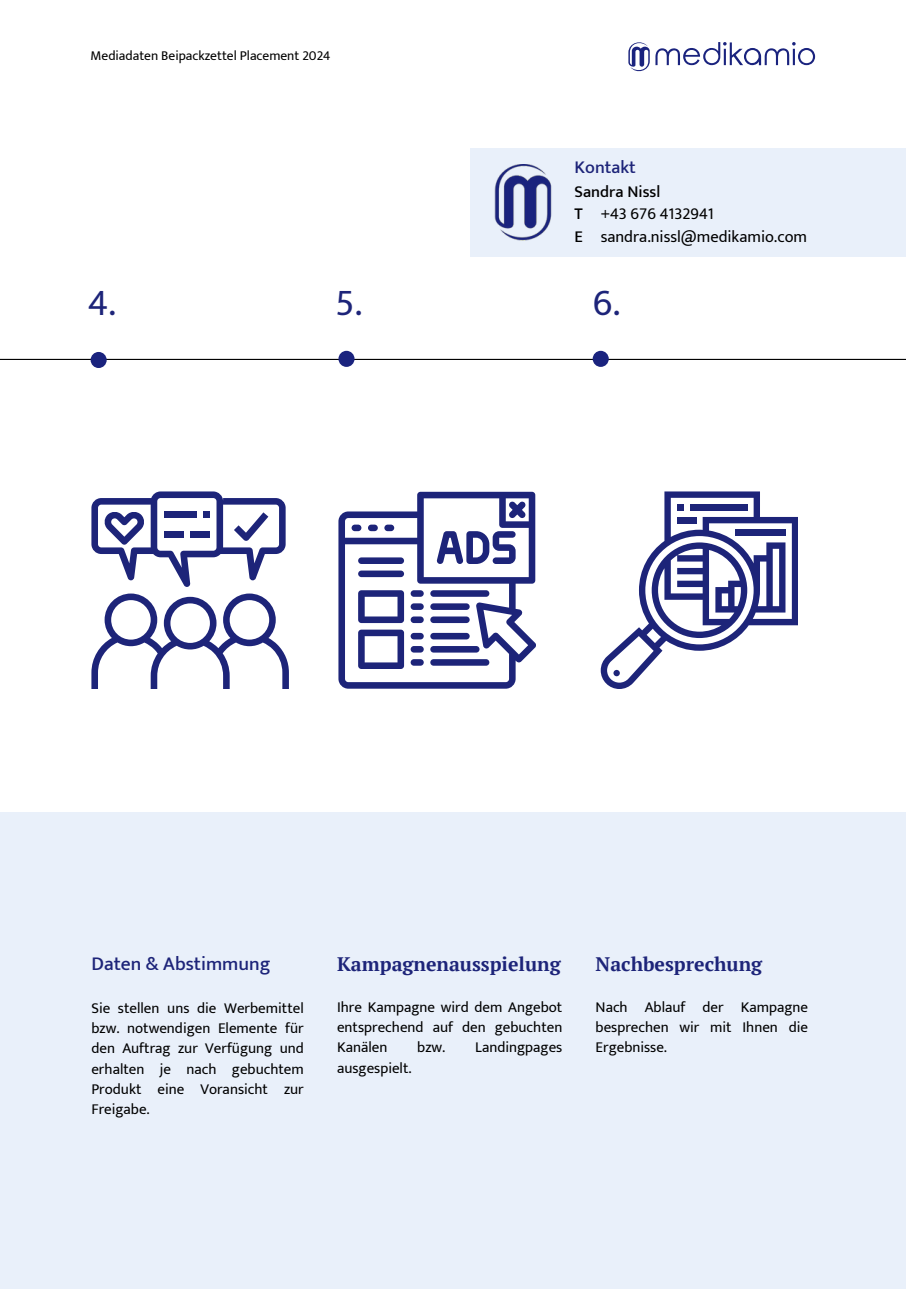
<style>
.page{position:relative;width:906px;height:1289px;background:#fff}
.page>*{position:absolute;margin:0;border:0;box-sizing:border-box;transform-origin:0 0}
.t1{font:37.5px "Mukta";color:#1d2479}
.t2{font:700 19.5px "PT Serif";color:#1d2479}
.t3{font:500 19.5px "Mukta";color:#1d2479}
.t4{font:500 18px "Mukta";color:#1d2479}
.t5{font:16.5px/22.5px "Mukta";color:#000}
.t6{font:500 16.5px/22.5px "Mukta";color:#000}
.t7{font:15px/20.2px "Mukta";color:#000;text-align:justify}
.t8{font:13.5px "Mukta";color:#000}
</style>
<div class="page">
<div style="left:0;top:812px;width:906px;height:476px;background:#e9f0fa"></div>
<hr style="left:0;top:359px;width:906px;height:1px;background:#000">
<div style="left:91px;top:352px;width:16px;height:16px;background:#1a237e;border-radius:50%"></div>
<div style="left:338px;top:351px;width:16px;height:16px;background:#1a237e;border-radius:50%"></div>
<div style="left:592px;top:351px;width:17px;height:16px;background:#1a237e;border-radius:50%"></div>
<svg style="left:91px;top:593px;width:197px;height:95px"></svg>
<svg style="left:91px;top:491px;width:195px;height:96px"></svg>
<svg style="left:338px;top:491px;width:197px;height:197px"></svg>
<div style="left:410px;top:590px;width:14px;height:6px;background:#1d2479;border-radius:3px"></div>
<div style="left:358px;top:557px;width:46px;height:7px;background:#1d2479;border-radius:3px"></div>
<div style="left:358px;top:570px;width:46px;height:7px;background:#1d2479;border-radius:3px"></div>
<div style="left:430px;top:590px;width:59px;height:6px;background:#1d2479;border-radius:3px"></div>
<div style="left:410px;top:603px;width:14px;height:7px;background:#1d2479;border-radius:3px"></div>
<div style="left:430px;top:603px;width:39px;height:7px;background:#1d2479;border-radius:3px"></div>
<div style="left:410px;top:616px;width:14px;height:7px;background:#1d2479;border-radius:3px"></div>
<div style="left:430px;top:616px;width:39px;height:7px;background:#1d2479;border-radius:3px"></div>
<div style="left:410px;top:632px;width:14px;height:7px;background:#1d2479;border-radius:3px"></div>
<div style="left:430px;top:632px;width:39px;height:7px;background:#1d2479;border-radius:3px"></div>
<div style="left:410px;top:646px;width:14px;height:6px;background:#1d2479;border-radius:3px"></div>
<div style="left:430px;top:646px;width:49px;height:6px;background:#1d2479;border-radius:3px"></div>
<div style="left:410px;top:659px;width:14px;height:6px;background:#1d2479;border-radius:3px"></div>
<div style="left:430px;top:659px;width:59px;height:6px;background:#1d2479;border-radius:3px"></div>
<svg style="left:600px;top:491px;width:197px;height:197px"></svg>
<div style="left:690px;top:504px;width:57px;height:6px;background:#1d2479"></div>
<div style="left:734px;top:529px;width:51px;height:7px;background:#1d2479"></div>
<div style="left:677px;top:517px;width:19px;height:6px;background:#1d2479"></div>
<svg style="left:613px;top:669px;width:7px;height:7px"></svg>
<div style="left:471px;top:148px;width:435px;height:109px;background:#e9f0fa"></div>
<img style="left:494px;top:165px;width:58px;height:75px">
<svg style="left:628px;top:42px;width:21px;height:29px"></svg>
<svg style="left:655px;top:42px;width:160px;height:23px"></svg>
<p class="t8" style="left:91px;top:47px;width:241px">Mediadaten Beipackzettel Placement 2024</p>
<h2 class="t4" style="left:574px;top:156px;width:63px">Kontakt</h2>
<h2 class="t6" style="left:574px;top:180px;width:87px">Sandra Nissl<br>T<br>E</h2>
<h4 class="t5" style="left:600px;top:202px;width:208px">+43 676 4132941 sandra.nissl@medikamio.com</h4>
<p class="t1" style="left:88px;top:280px;width:30px">4.</p>
<h3 class="t1" style="left:335px;top:280px;width:29px">5.</h3>
<h4 class="t1" style="left:592px;top:280px;width:29px">6.</h4>
<h1 class="t3" style="left:91px;top:951px;width:181px">Daten &amp; Abstimmung</h1>
<h1 class="t7" style="left:91px;top:997px;width:214px">Sie stellen uns die Werbemittel bzw. notwendigen Elemente für den Auftrag zur Verfügung und erhalten je nach gebuchtem Produkt eine Voransicht zur Freigabe.</h1>
<h1 class="t2" style="left:337px;top:950px;width:225px">Kampagnenausspielung</h1>
<p class="t7" style="left:337px;top:996px;width:227px">Ihre Kampagne wird dem Angebot entsprechend auf den gebuchten Kanälen</p>
<p class="t7" style="left:417px;top:1036px;width:30px">bzw.</p>
<p class="t7" style="left:475px;top:1036px;width:89px">Landingpages</p>
<p class="t7" style="left:337px;top:1056px;width:76px">ausgespielt.</p>
<p class="t2" style="left:595px;top:950px;width:168px">Nachbesprechung</p>
<p class="t7" style="left:595px;top:996px;width:214px">Nach Ablauf der Kampagne besprechen wir mit Ihnen die Ergebnisse.</p>
</div>
